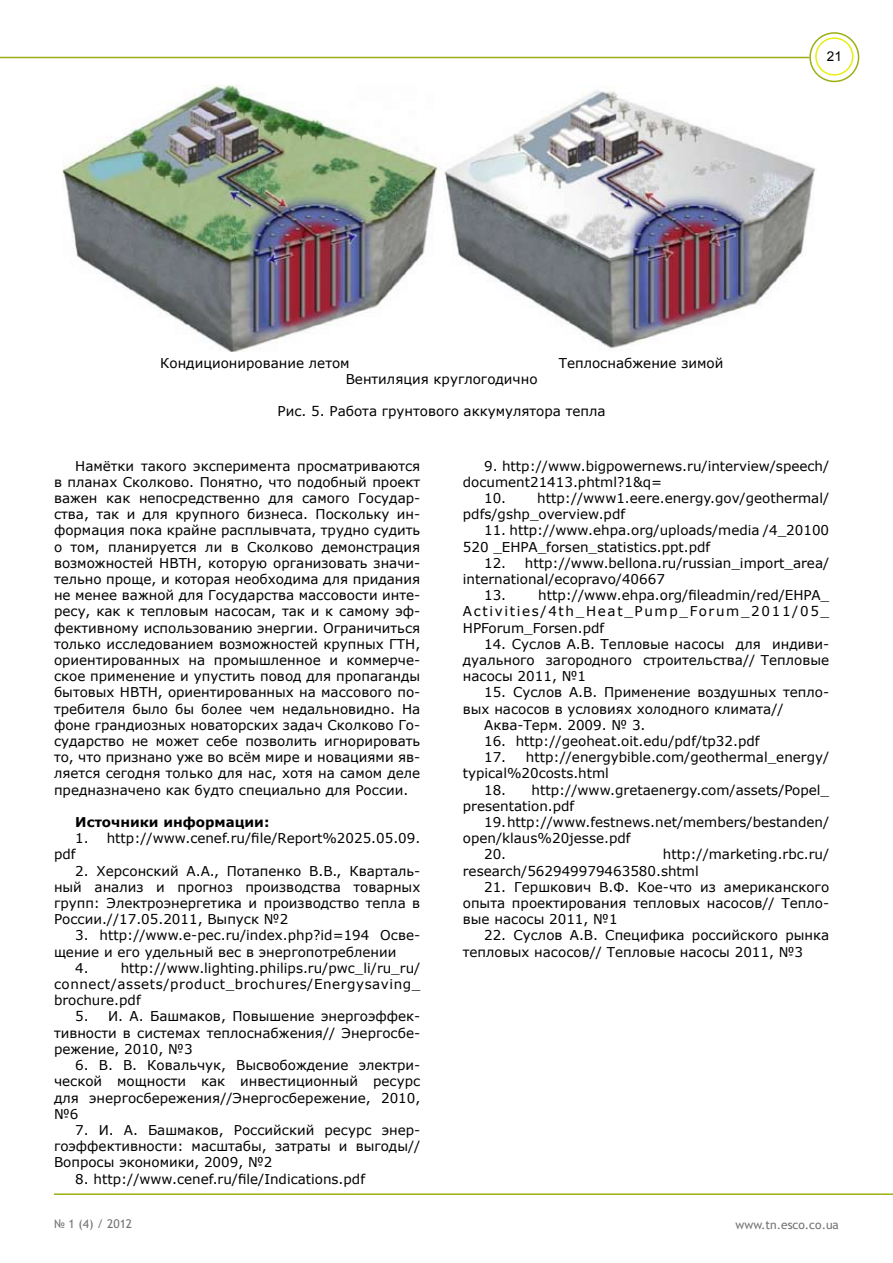
<style>
.page{position:relative;width:893px;height:1263px;background:#fff}
.page>*{position:absolute;margin:0;border:0;box-sizing:border-box;transform-origin:0 0}
.t1{font:13.5px/16.2px "Verdana";color:#000}
.t2{font:700 13.5px "Verdana";color:#000}
.t3{font:13.5px "Arial";color:#000}
.t4{font:12px "Trebuchet MS";color:#727375}
</style>
<div class="page">
<hr style="left:0;top:57px;width:809px;height:1px;background:#9daf13">
<hr style="left:54px;top:1193px;width:839px;height:2px;background:#9daf13">
<div style="left:809px;top:32px;width:50px;height:50px;border:2px solid #9daf13;border-radius:50%"></div>
<div style="left:815px;top:37px;width:38px;height:39px;border:2px solid #e9ee13;border-radius:50%"></div>
<img style="left:63px;top:85px;width:752px;height:267px">
<p class="t3" style="left:827px;top:47px;width:17px">21</p>
<p class="t1" style="left:160px;top:354px;width:191px">Кондиционирование летом</p>
<p class="t1" style="left:559px;top:354px;width:166px">Теплоснабжение зимой</p>
<p class="t1" style="left:346px;top:371px;width:193px">Вентиляция круглогодично</p>
<p class="t1" style="left:278px;top:403px;width:329px">Рис. 5. Работа грунтового аккумулятора тепла</p>
<p class="t1" style="left:54px;top:457px;width:368px;text-align:justify;text-indent:21px">Намётки такого эксперимента просматриваются в планах Сколково. Понятно, что подобный проект важен как непосредственно для самого Государ&shy;ства, так и для крупного бизнеса. Поскольку ин&shy;формация пока крайне расплывчата, трудно судить о том, планируется ли в Сколково демонстрация возможностей НВТН, которую организовать значи&shy;тельно проще, и которая необходима для придания не менее важной для Государства массовости инте&shy;ресу, как к тепловым насосам, так и к самому эф&shy;фективному использованию энергии. Ограничиться только исследованием возможностей крупных ГТН, ориентированных на промышленное и коммерче&shy;ское применение и упустить повод для пропаганды бытовых НВТН, ориентированных на массового по&shy;требителя было бы более чем недальновидно. На фоне грандиозных новаторских задач Сколково Го&shy;сударство не может себе позволить игнорировать то, что признано уже во всём мире и новациями яв&shy;ляется сегодня только для нас, хотя на самом деле предназначено как будто специально для России.</p>
<p class="t2" style="left:75px;top:812px;width:196px">Источники информации:</p>
<p class="t1" style="left:54px;top:830px;width:368px;text-indent:21px">1. http://www.cenef.ru/file/Report%2025.05.09. pdf</p>
<p class="t1" style="left:54px;top:862px;width:368px;text-align:justify;text-indent:21px">2. Херсонский А.А., Потапенко В.В., Кварталь&shy;ный анализ и прогноз производства товарных групп: Электроэнергетика и производство тепла в России.//17.05.2011, Выпуск №2</p>
<p class="t1" style="left:54px;top:927px;width:368px;text-indent:21px">3. http://www.e-pec.ru/index.php?id=194 Осве&shy;щение и его удельный вес в энергопотреблении</p>
<p class="t1" style="left:54px;top:960px;width:368px;text-align:justify;text-indent:21px">4. http://www.lighting.philips.ru/pwc_li/ru_ru/ connect/assets/product_brochures/Energysaving_ brochure.pdf</p>
<p class="t1" style="left:54px;top:1008px;width:368px;text-align:justify;text-indent:21px">5. И. А. Башмаков, Повышение энергоэффек&shy;тивности в системах теплоснабжения// Энергосбе&shy;режение, 2010, №3</p>
<p class="t1" style="left:54px;top:1057px;width:368px;text-align:justify;text-indent:21px">6. В. В. Ковальчук, Высвобождение электри&shy;ческой мощности как инвестиционный ресурс для энергосбережения//Энергосбережение, 2010, №6</p>
<p class="t1" style="left:54px;top:1122px;width:368px;text-align:justify;text-indent:21px">7. И. А. Башмаков, Российский ресурс энер&shy;гоэффективности: масштабы, затраты и выгоды// Вопросы экономики, 2009, №2</p>
<p class="t1" style="left:75px;top:1170px;width:291px">8. http://www.cenef.ru/file/Indications.pdf</p>
<p class="t1" style="left:463px;top:457px;width:368px;text-indent:21px">9. http://www.bigpowernews.ru/interview/speech/ document21413.phtml?1&amp;q=</p>
<p class="t1" style="left:463px;top:490px;width:368px;text-indent:21px">10. http://www1.eere.energy.gov/geothermal/ pdfs/gshp_overview.pdf</p>
<p class="t1" style="left:463px;top:522px;width:368px;text-indent:21px">11. http://www.ehpa.org/uploads/media /4_20100<br>520 _EHPA_forsen_statistics.ppt.pdf</p>
<p class="t1" style="left:463px;top:555px;width:368px;text-indent:21px">12. http://www.bellona.ru/russian_import_area/ international/ecopravo/40667</p>
<p class="t1" style="left:463px;top:587px;width:368px;text-align:justify;text-indent:21px">13. http://www.ehpa.org/fileadmin/red/EHPA_ Activities/4th_Heat_Pump_Forum_2011/05_ HPForum_Forsen.pdf</p>
<p class="t1" style="left:463px;top:636px;width:368px;text-align:justify;text-indent:21px">14. Суслов А.В. Тепловые насосы для индиви&shy;дуального загородного строительства// Тепловые насосы 2011, №1</p>
<p class="t1" style="left:484px;top:684px;width:347px">15. Суслов А.В. Применение воздушных тепло-</p>
<p class="t1" style="left:463px;top:700px;width:322px">вых насосов в условиях холодного климата//</p>
<p class="t1" style="left:484px;top:717px;width:163px">Аква-Терм. 2009. № 3.</p>
<p class="t1" style="left:484px;top:733px;width:277px">16. http://geoheat.oit.edu/pdf/tp32.pdf</p>
<p class="t1" style="left:463px;top:749px;width:368px;text-indent:21px">17. http://energybible.com/geothermal_energy/ typical%20costs.html</p>
<p class="t1" style="left:463px;top:781px;width:368px;text-indent:21px">18. http://www.gretaenergy.com/assets/Popel_ presentation.pdf</p>
<p class="t1" style="left:484px;top:814px;width:347px">19. http://www.festnews.net/members/bestanden/</p>
<p class="t1" style="left:463px;top:830px;width:169px">open/klaus%20jesse.pdf</p>
<p class="t1" style="left:484px;top:846px;width:24px">20.</p>
<p class="t1" style="left:463px;top:846px;width:368px;text-indent:200px">http://marketing.rbc.ru/ research/562949979463580.shtml</p>
<p class="t1" style="left:463px;top:879px;width:368px;text-align:justify;text-indent:21px">21. Гершкович В.Ф. Кое-что из американского опыта проектирования тепловых насосов// Тепло&shy;вые насосы 2011, №1</p>
<p class="t1" style="left:463px;top:927px;width:368px;text-indent:21px">22. Суслов А.В. Специфика российского рынка тепловых насосов// Тепловые насосы 2011, №3</p>
<p class="t4" style="left:54px;top:1217px;width:80px">№ 1 (4) / 2012</p>
<p class="t4" style="left:735px;top:1217px;width:105px">www.tn.esco.co.ua</p>
</div>
